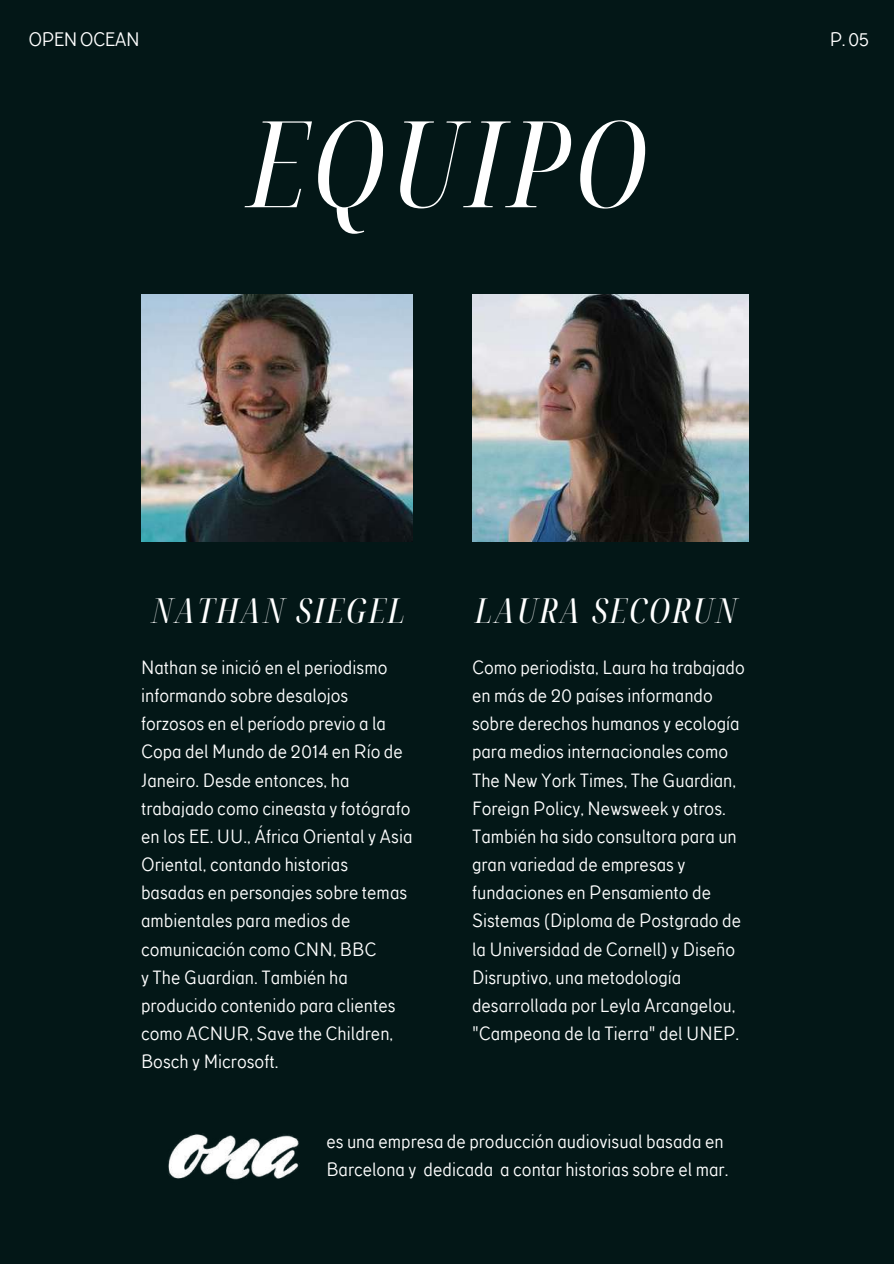
<style>
.page{position:relative;width:894px;height:1264px;background:#fff}
.page>*{position:absolute;margin:0;border:0;box-sizing:border-box;transform-origin:0 0}
.t1{font:italic extra-condensed 120.15px "Noto Serif Display";letter-spacing:.045em;color:#fff}
.t2{font:italic extra-condensed 34.5px "Noto Serif Display";letter-spacing:.065em;color:#fff}
.t3{font:19.8px "TT Corals";letter-spacing:-.03em;color:#fff}
.t4{font:19.5px/28.2px "TT Corals";color:#fff}
</style>
<div class="page">
<div style="left:0;top:0;width:893px;height:1263px;background:#031717"></div>
<img style="left:472px;top:294px;width:275px;height:247px">
<img style="left:141px;top:294px;width:271px;height:247px">
<img style="left:168px;top:1134px;width:132px;height:46px">
<p class="t3" style="left:29px;top:27px;width:113px">OPENOCEAN</p>
<p class="t3" style="left:829px;top:27px;width:41px">P.05</p>
<h1 class="t1" style="left:248px;top:79px;width:400px">EQUIPO</h1>
<h2 class="t2" style="left:151px;top:586px;width:255px">NATHAN SIEGEL</h2>
<p class="t4" style="left:141px;top:653px;width:273px">Nathan se inició en el periodismo informando sobre desalojos forzosos en el período previo a la<br>Copa del Mundo de 2014 en Río de<br>Janeiro. Desde entonces, ha trabajado como cineasta y fotógrafo en los EE. UU., África Oriental y Asia<br>Oriental, contando historias basadas en personajes sobre temas ambientales para medios de comunicación como CNN, BBC<br>y The Guardian. También ha producido contenido para clientes como ACNUR, Save the Children,<br>Bosch y Microsoft.</p>
<h2 class="t2" style="left:475px;top:586px;width:263px">LAURA SECORUN</h2>
<p class="t4" style="left:472px;top:653px;width:274px">Como periodista, Laura ha trabajado en más de 20 países informando sobre derechos humanos y ecología para medios internacionales como The New York Times, The Guardian, Foreign Policy, Newsweek y otros.<br>También ha sido consultora para un gran variedad de empresas y fundaciones en Pensamiento de Sistemas (Diploma de Postgrado de la Universidad de Cornell) y Diseño Disruptivo, una metodología desarrollada por Leyla Arcangelou, "Campeona de la Tierra" del UNEP.</p>
<p class="t4" style="left:326px;top:1126px;width:403px">es una empresa de producción audiovisual basada en<br>Barcelona y dedicada a contar historias sobre el mar.</p>
</div>
